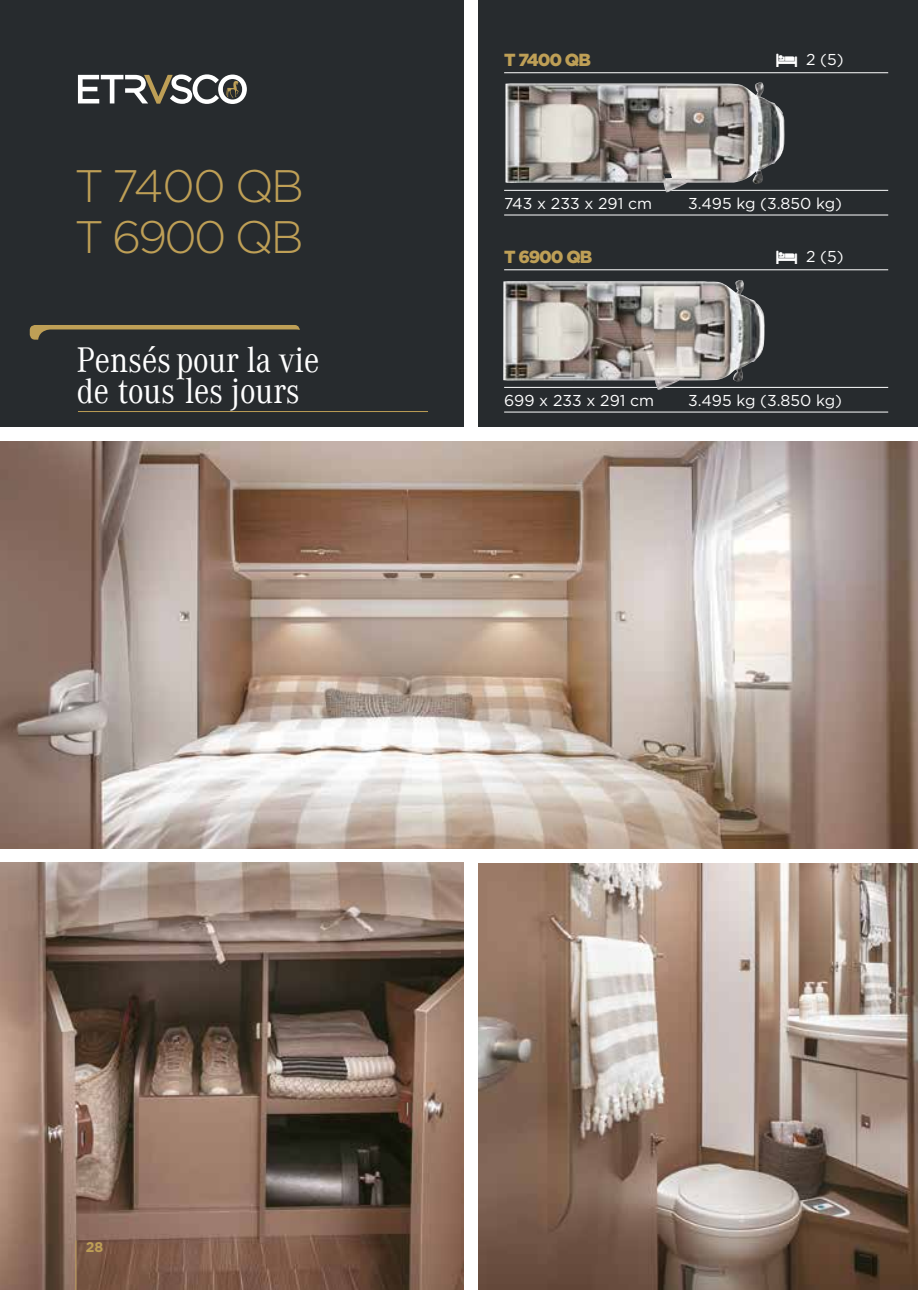
<style>
.page{position:relative;width:918px;height:1290px;background:#fff}
.page>*{position:absolute;margin:0;border:0;box-sizing:border-box;transform-origin:0 0}
.t1{font:300 45.5px/50.8px "Gotham";letter-spacing:-.06em;color:#be9f56}
.t2{font:35px/31.5px "Corporate ABQ";color:#fff;scale:.89 1}
.t3{font:900 17.5px "Gotham";letter-spacing:-.06em;color:#be9f56}
.t4{font:15.75px "Gotham";color:#fff}
.t5{font:700 14px "Gotham";color:#be9f56}
</style>
<div class="page">
<div style="left:479px;top:0;width:439px;height:427px;background:#272b2e"></div>
<div style="left:0;top:0;width:464px;height:427px;background:#272b2e"></div>
<svg style="left:78px;top:74px;width:169px;height:30px"></svg>
<img style="left:479px;top:863px;width:439px;height:427px">
<img style="left:0;top:862px;width:464px;height:428px">
<img style="left:0;top:441px;width:918px;height:407px">
<hr style="left:504px;top:387px;width:384px;height:1px;background:#fff">
<hr style="left:504px;top:190px;width:384px;height:1px;background:#fff">
<hr style="left:504px;top:269px;width:384px;height:1px;background:#fff">
<hr style="left:504px;top:72px;width:384px;height:1px;background:#fff">
<hr style="left:504px;top:412px;width:384px;height:1px;background:#fff">
<hr style="left:504px;top:215px;width:384px;height:1px;background:#fff">
<img style="left:505px;top:82px;width:280px;height:111px">
<img style="left:503px;top:280px;width:262px;height:110px">
<hr style="left:78px;top:411px;width:350px;height:1px;background:#be9f56">
<svg style="left:30px;top:325px;width:270px;height:15px"></svg>
<hr style="left:76px;top:1240px;width:1px;height:50px;background:#be9f56">
<h1 class="t1" style="left:74px;top:160px;width:231px">T 7400 QB<br>T 6900 QB</h1>
<h2 class="t2" style="left:77px;top:344px;width:274px">Pensés pour la vie de tous les jours</h2>
<p class="t3" style="left:504px;top:48px;width:88px">T 7400 QB</p>
<p class="t4" style="left:775px;top:49px;width:69px"><sub>h</sub> 2 (5)</p>
<p class="t4" style="left:504px;top:194px;width:149px">743 x 233 x 291 cm</p>
<p class="t4" style="left:688px;top:194px;width:155px">3.495 kg (3.850 kg)</p>
<p class="t4" style="left:775px;top:246px;width:69px"><sub>h</sub> 2 (5)</p>
<p class="t3" style="left:504px;top:245px;width:90px">T 6900 QB</p>
<p class="t4" style="left:504px;top:391px;width:152px">699 x 233 x 291 cm</p>
<p class="t4" style="left:688px;top:391px;width:155px">3.495 kg (3.850 kg)</p>
<p class="t5" style="left:86px;top:1237px;width:19px">28</p>
</div>
